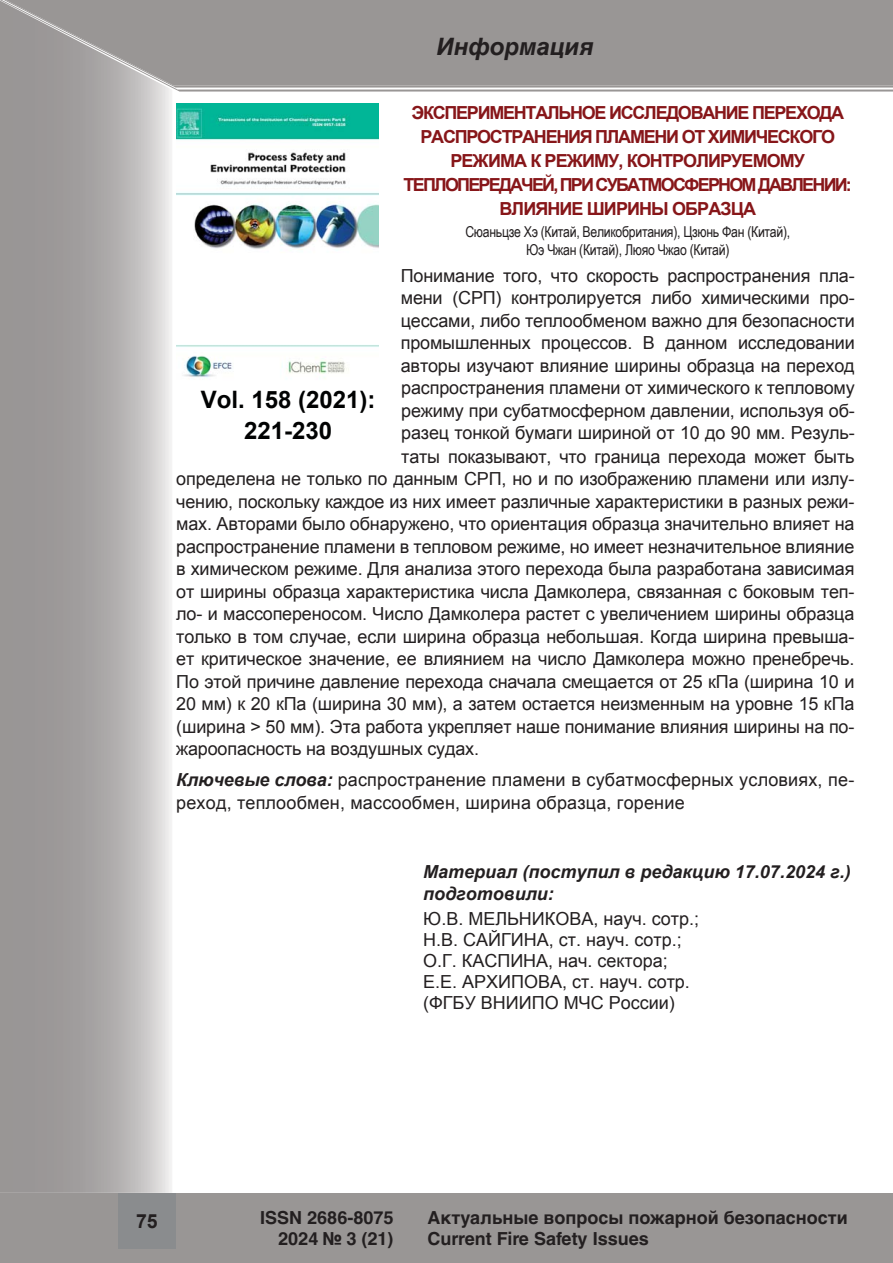
<style>
.page{position:relative;width:893px;height:1263px;background:#fff}
.page>*{position:absolute;margin:0;border:0;box-sizing:border-box;transform-origin:0 0}
.t1{font:700 24px/31.5px "Arial";color:#010202;text-align:center}
.t2{font:24px "Helvetica Cyr Bold Inclined";color:#231f20}
.t3{font:700 19.5px "Arial";color:#231f20}
.t4{font:18px/22.5px "Arial";color:#231f20;text-align:justify}
.t5{font:700 18px/24px "Arial";letter-spacing:-.07em;color:#871619;text-align:center}
.t6{font:700 18px/21.6px "Helvetica Cyr";color:#231f20;text-align:right}
.t7{font:italic 700 18px/21.6px "Arial";color:#231f20}
.t8{font:15px/18px "Arial Narrow";letter-spacing:-.02em;color:#231f20;text-align:center}
.s1{font-weight:700;font-style:italic}
</style>
<div class="page">
<div style="left:0;top:1193px;width:893px;height:70px;background:#999695"></div>
<svg style="left:173px;top:88px;width:720px;height:4px"></svg>
<div style="left:173px;top:0;width:720px;height:88px;background:#999695"></div>
<svg style="left:0;top:0;width:173px;height:1193px;background:#adaaaa"></svg>
<div style="left:118px;top:1193px;width:58px;height:56px;background:#8a8c8e"></div>
<img style="left:176px;top:103px;width:203px;height:275px">
<h1 class="t2" style="left:437px;top:33px;width:159px">Информация</h1>
<p class="t5" style="left:404px;top:100px;width:450px">ЭКСПЕРИМЕНТАЛЬНОЕ ИССЛЕДОВАНИЕ ПЕРЕХОДА РАСПРОСТРАНЕНИЯ ПЛАМЕНИ ОТ ХИМИЧЕСКОГО РЕЖИМА К РЕЖИМУ, КОНТРОЛИРУЕМОМУ ТЕПЛОПЕРЕДАЧЕЙ, ПРИ СУБАТМОСФЕРНОМ ДАВЛЕНИИ:<br>ВЛИЯНИЕ ШИРИНЫ ОБРАЗЦА</p>
<p class="t8" style="left:465px;top:223px;width:326px">Сюаньцзе Хэ (Китай, Великобритания), Цзюнь Фан (Китай),<br>Юэ Чжан (Китай), Люяо Чжао (Китай)</p>
<p class="t4" style="left:401px;top:264px;width:455px">Понимание того, что скорость распространения пла&shy;мени (СРП) контролируется либо химическими про&shy;цессами, либо теплообменом важно для безопасности промышленных процессов. В данном исследовании авторы изучают влияние ширины образца на переход распространения пламени от химического к тепловому режиму при субатмосферном давлении, используя об&shy;разец тонкой бумаги шириной от 10 до 90 мм. Резуль-</p>
<h1 class="t1" style="left:201px;top:384px;width:176px">Vol. 158 (2021):<br>221-230</h1>
<p class="t4" style="left:176px;top:445px;width:680px;text-indent:225px">таты показывают, что граница перехода может быть определена не только по данным СРП, но и по изображению пламени или излу&shy;чению, поскольку каждое из них имеет различные характеристики в разных режи&shy;мах. Авторами было обнаружено, что ориентация образца значительно влияет на распространение пламени в тепловом режиме, но имеет незначительное влияние в химическом режиме. Для анализа этого перехода была разработана зависимая от ширины образца характеристика числа Дамколера, связанная с боковым теп&shy;ло- и массопереносом. Число Дамколера растет с увеличением ширины образца только в том случае, если ширина образца небольшая. Когда ширина превыша&shy;ет критическое значение, ее влиянием на число Дамколера можно пренебречь.<br>По этой причине давление перехода сначала смещается от 25 кПа (ширина 10 и 20 мм) к 20 кПа (ширина 30 мм), а затем остается неизменным на уровне 15 кПа (ширина &gt; 50 мм). Эта работа укрепляет наше понимание влияния ширины на по&shy;жароопасность на воздушных судах.</p>
<p class="t4" style="left:176px;top:769px;width:680px"><span class="s1">Ключевые слова:</span> распространение пламени в субатмосферных условиях, пе&shy;реход, теплообмен, массообмен, ширина образца, горение</p>
<p class="t7" style="left:423px;top:861px;width:429px">Материал (поступил в редакцию 17.07.2024 г.) подготовили:</p>
<p class="t4" style="left:423px;top:908px;width:277px;line-height:21px;text-align:left">Ю.В. МЕЛЬНИКОВА, науч. сотр.;<br>Н.В. САЙГИНА, ст. науч. сотр.;<br>О.Г. КАСПИНА, нач. сектора;<br>Е.Е. АРХИПОВА, ст. науч. сотр. (ФГБУ ВНИИПО МЧС России)</p>
<p class="t3" style="left:136px;top:1210px;width:23px">75</p>
<p class="t6" style="left:260px;top:1206px;width:135px">ISSN 2686-8075<br>2024 № 3 (21)</p>
<p class="t6" style="left:427px;top:1206px;width:422px;text-align:left">Актуальные вопросы пожарной безопасности<br>Current Fire Safety Issues</p>
</div>
